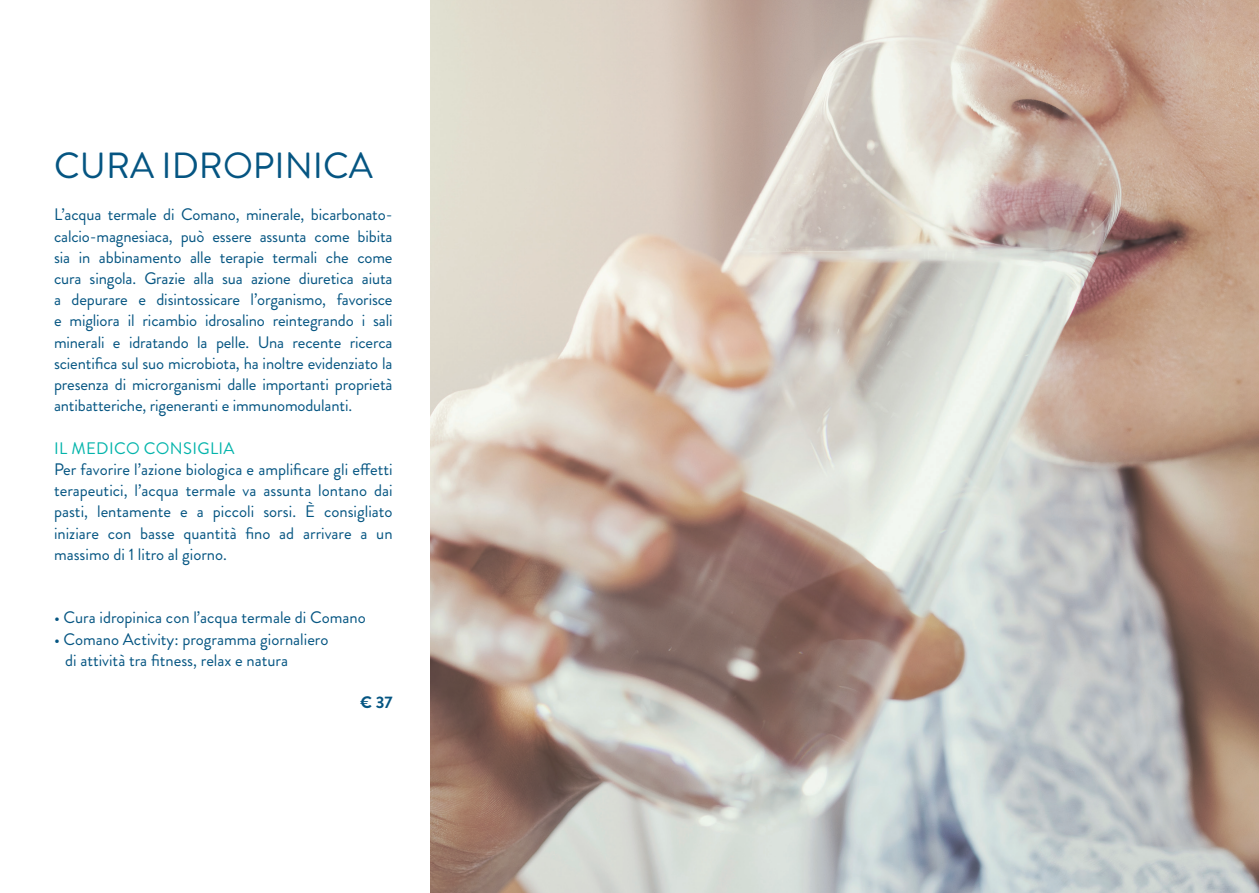
<style>
.page{position:relative;width:1259px;height:893px;background:#fff}
.page>*{position:absolute;margin:0;border:0;box-sizing:border-box;transform-origin:0 0}
.t1{font:36.3px "Brandon Grotesque";color:#055582}
.t2{font:16.65px/21.1px "Brandon Grotesque";color:#055582;text-align:justify}
.t3{font:16.65px "Brandon Grotesque";letter-spacing:.02em;color:#04b4ab}
.t4{font:700 16.65px "Brandon Grotesque";color:#055582}
</style>
<div class="page">
<img style="left:431px;top:0;width:828px;height:893px">
<p class="t1" style="left:54px;top:141px;width:320px">CURA IDROPINICA</p>
<p class="t2" style="left:54px;top:204px;width:340px">L’acqua termale di Comano, minerale, bicarbonato&shy;calcio-magnesiaca, può essere assunta come bibita sia in abbinamento alle terapie termali che come cura singola. Grazie alla sua azione diuretica aiuta a depurare e disintossicare l’organismo, favorisce e migliora il ricambio idrosalino reintegrando i sali minerali e idratando la pelle. Una recente ricerca scientifica sul suo microbiota, ha inoltre evidenziato la presenza di microrganismi dalle importanti proprietà antibatteriche, rigeneranti e immunomodulanti.</p>
<p class="t3" style="left:54px;top:437px;width:182px">IL MEDICO CONSIGLIA</p>
<p class="t2" style="left:54px;top:459px;width:340px">Per favorire l’azione biologica e amplificare gli effetti terapeutici, l’acqua termale va assunta lontano dai pasti, lentamente e a piccoli sorsi. È consigliato iniziare con basse quantità fino ad arrivare a un massimo di 1 litro al giorno.</p>
<p class="t2" style="left:54px;top:607px;width:313px">• Cura idropinica con l’acqua termale di Comano</p>
<p class="t2" style="left:54px;top:629px;width:276px">• Comano Activity: programma giornaliero</p>
<p class="t2" style="left:65px;top:650px;width:224px">di attività tra fitness, relax e natura</p>
<p class="t4" style="left:360px;top:691px;width:34px">€ 37</p>
</div>
